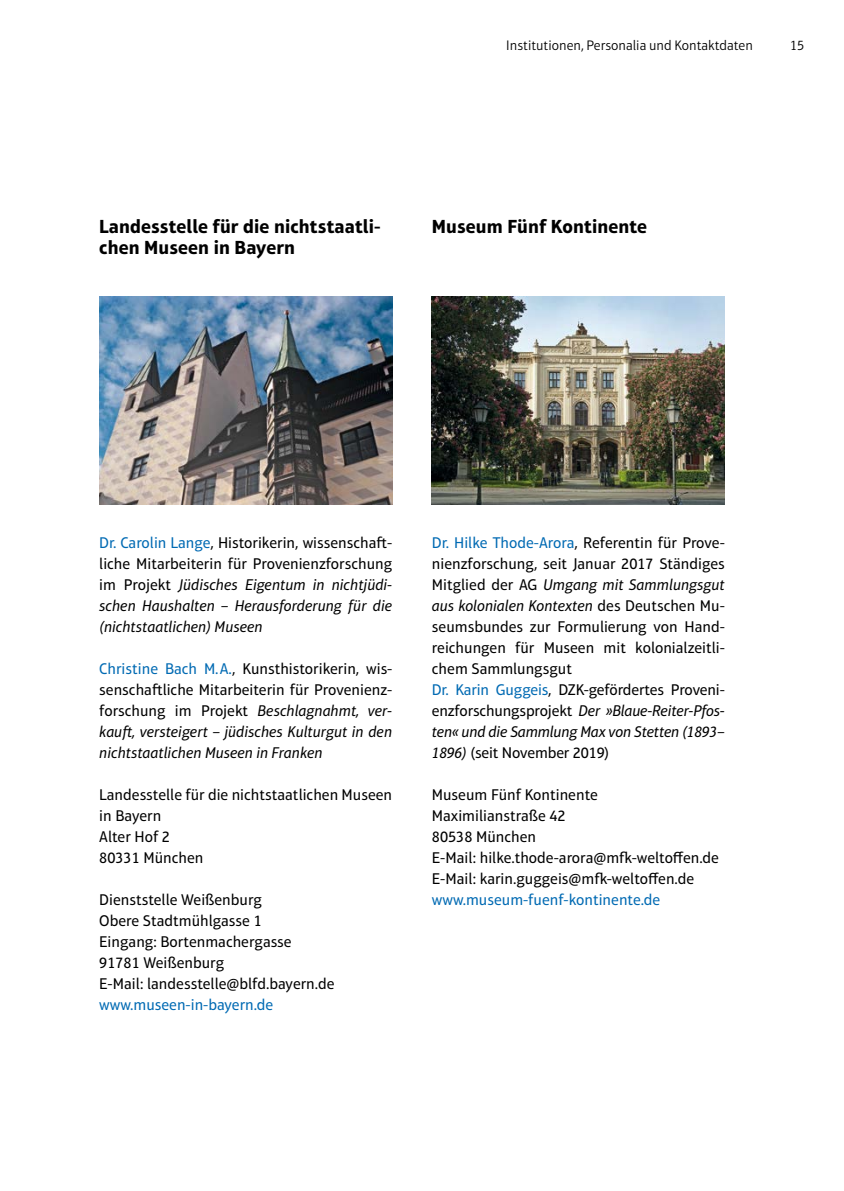
<style>
.page{position:relative;width:844px;height:1191px;background:#fff}
.page>*{position:absolute;margin:0;border:0;box-sizing:border-box;transform-origin:0 0}
.t1{font:700 19.25px/21px "Aptifer Sans LT Pro";letter-spacing:.005em;color:#000}
.t2{font:15.75px/21px "Aptifer Sans LT Pro";color:#000}
.t3{font:italic 15.75px/21px "Aptifer Sans LT Pro";color:#000;text-align:justify}
.t4{font:15.75px "Aptifer Sans LT Pro";color:#006ab3}
.t5{font:300 14px "Aptifer Sans LT Pro";color:#000}
.s1{font-style:normal;color:#006ab3}
.s2{font-style:normal}
.s3{color:#006ab3}
.s4{font-style:italic}
</style>
<div class="page">
<img style="left:99px;top:296px;width:293px;height:209px">
<img style="left:432px;top:296px;width:292px;height:209px">
<p class="t5" style="left:506px;top:38px;width:248px">Institutionen, Personalia und Kontaktdaten</p>
<p class="t5" style="left:790px;top:38px;width:16px">15</p>
<p class="t1" style="left:99px;top:216px;width:283px">Landesstelle für die nichtstaatli&shy;chen Museen in Bayern</p>
<p class="t1" style="left:432px;top:216px;width:217px">Museum Fünf Kontinente</p>
<p class="t3" style="left:99px;top:532px;width:294px"><span class="s1">Dr. Carolin Lange</span><span class="s2">, Historikerin, wissenschaft&shy;liche Mitarbeiterin für Provenienzforschung im Projekt</span> Jüdisches Eigentum in nichtjüdi&shy;schen Haushalten – Herausforderung für die (nichtstaatlichen) Museen</p>
<p class="t3" style="left:99px;top:658px;width:294px"><span class="s1">Christine Bach M.A.</span><span class="s2">, Kunsthistorikerin, wis&shy;senschaftliche Mitarbeiterin für Provenienz&shy;forschung im Projekt</span> Beschlagnahmt, ver&shy;kauft, versteigert – jüdisches Kulturgut in den nichtstaatlichen Museen in Franken</p>
<p class="t2" style="left:99px;top:784px;width:294px">Landesstelle für die nichtstaatlichen Museen in Bayern<br>Alter Hof 2<br>80331 München</p>
<p class="t2" style="left:99px;top:889px;width:237px">Dienststelle Weißenburg<br>Obere Stadtmühlgasse 1<br>Eingang: Bortenmachergasse<br>91781 Weißenburg<br>E-Mail: landesstelle@blfd.bayern.de</p>
<p class="t4" style="left:99px;top:995px;width:176px">www.museen-in-bayern.de</p>
<p class="t2" style="left:432px;top:532px;width:294px"><span class="s3">Dr. Hilke Thode-Arora</span>, Referentin für Prove&shy;nienzforschung, seit Januar 2017 Ständiges Mitglied der AG <span class="s4">Umgang mit Sammlungsgut aus kolonialen Kontexten</span> des Deutschen Mu&shy;seumsbundes zur Formulierung von Hand&shy;reichungen für Museen mit kolonialzeitli&shy;chem Sammlungsgut<br><span class="s3">Dr. Karin Guggeis</span>, DZK-gefördertes Proveni&shy;enzforschungsprojekt <span class="s4">Der »Blaue-Reiter-Pfos&shy;ten« und die Sammlung Max von Stetten (1893– 1896)</span> (seit November 2019)</p>
<p class="t2" style="left:432px;top:784px;width:288px">Museum Fünf Kontinente<br>Maximilianstraße 42<br>80538 München<br>E-Mail: hilke.thode-arora@mfk-weltoffen.de<br>E-Mail: karin.guggeis@mfk-weltoffen.de</p>
<p class="t4" style="left:432px;top:890px;width:230px">www.museum-fuenf-kontinente.de</p>
</div>
